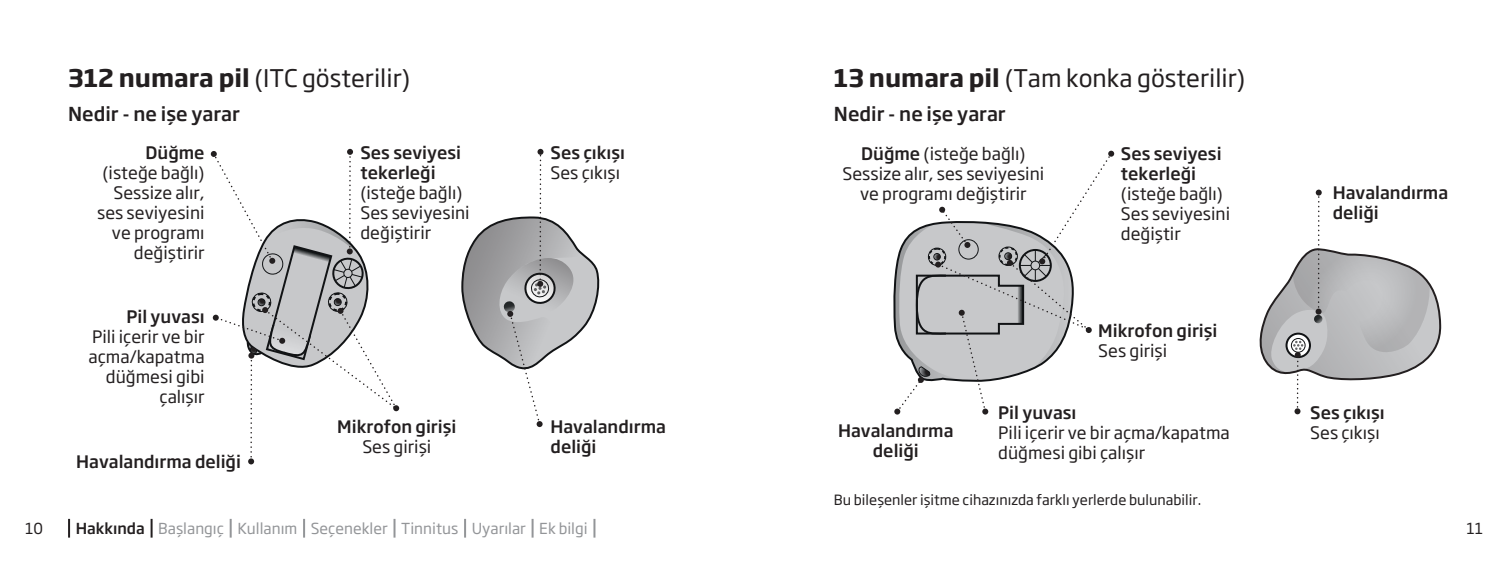
<style>
.page{position:relative;width:1509px;height:562px;background:#fff}
.page>*{position:absolute;margin:0;border:0;box-sizing:border-box;transform-origin:0 0}
.t1{font:24px "Soho Gothic Pro";color:#231f20}
.t2{font:500 19px "Soho Gothic Pro";color:#231f20}
.t3{font:17px/20px "Soho Gothic Pro";color:#231f20}
.t4{font:500 17px/20px "Soho Gothic Pro";color:#231f20}
.t5{font:15px "Soho Gothic Pro";color:#939598}
.t6{font:15px "Soho Gothic Pro";color:#231f20}
.t7{font:14px "Soho Gothic Pro";color:#231f20}
.s1{font-weight:700}
.s2{font-weight:500}
.s3{font-weight:500;color:#231f20}
</style>
<div class="page">
<svg style="left:461px;top:149px;width:139px;height:278px"></svg>
<svg style="left:211px;top:149px;width:188px;height:315px"></svg>
<svg style="left:1259px;top:189px;width:183px;height:225px"></svg>
<svg style="left:893px;top:150px;width:220px;height:264px"></svg>
<svg style="left:68px;top:518px;width:2px;height:19px"></svg>
<svg style="left:150px;top:518px;width:2px;height:19px"></svg>
<svg style="left:230px;top:518px;width:2px;height:19px"></svg>
<svg style="left:303px;top:518px;width:2px;height:19px"></svg>
<svg style="left:393px;top:518px;width:2px;height:19px"></svg>
<svg style="left:464px;top:518px;width:2px;height:19px"></svg>
<svg style="left:531px;top:518px;width:2px;height:19px"></svg>
<svg style="left:593px;top:518px;width:2px;height:19px"></svg>
<h1 class="t1" style="left:68px;top:60px;width:343px"><span class="s1">312 numara pil</span> (ITC gösterilir)</h1>
<p class="t2" style="left:68px;top:99px;width:173px">Nedir - ne işe yarar</p>
<p class="t4" style="left:145px;top:141px;width:61px">Düğme</p>
<p class="t3" style="left:97px;top:161px;width:109px;text-align:right">(isteğe bağlı)<br>Sessize alır, ses seviyesini ve programı değiştirir</p>
<p class="t4" style="left:126px;top:306px;width:80px">Pil yuvası</p>
<p class="t3" style="left:88px;top:326px;width:118px;text-align:right">Pili içerir ve bir açma/kapatma düğmesi gibi çalışır</p>
<p class="t4" style="left:76px;top:450px;width:166px">Havalandırma deliği</p>
<p class="t4" style="left:360px;top:141px;width:102px">Ses seviyesi tekerleği</p>
<p class="t3" style="left:360px;top:181px;width:111px">(isteğe bağlı)<br>Ses seviyesini değiştirir</p>
<p class="t4" style="left:337px;top:415px;width:121px">Mikrofon girişi</p>
<p class="t3" style="left:362px;top:435px;width:70px">Ses girişi</p>
<p class="t4" style="left:550px;top:141px;width:76px">Ses çıkışı</p>
<p class="t3" style="left:550px;top:161px;width:71px">Ses çıkışı</p>
<p class="t4" style="left:550px;top:415px;width:117px">Havalandırma deliği</p>
<h1 class="t1" style="left:833px;top:60px;width:413px"><span class="s1">13 numara pil</span> (Tam konka gösterilir)</h1>
<p class="t2" style="left:833px;top:99px;width:173px">Nedir - ne işe yarar</p>
<p class="t3" style="left:842px;top:142px;width:203px;text-align:center"><span class="s2">Düğme</span> (isteğe bağlı)<br>Sessize alır, ses seviyesini ve programı değiştirir</p>
<p class="t4" style="left:1120px;top:142px;width:102px">Ses seviyesi tekerleği</p>
<p class="t3" style="left:1120px;top:182px;width:111px">(isteğe bağlı)<br>Ses seviyesini değiştir</p>
<p class="t4" style="left:1098px;top:319px;width:121px">Mikrofon girişi</p>
<p class="t3" style="left:1098px;top:339px;width:70px">Ses girişi</p>
<p class="t4" style="left:838px;top:419px;width:117px;text-align:center">Havalandırma deliği</p>
<p class="t4" style="left:998px;top:401px;width:80px">Pil yuvası</p>
<p class="t3" style="left:998px;top:421px;width:233px">Pili içerir ve bir açma/kapatma düğmesi gibi çalışır</p>
<p class="t7" style="left:833px;top:488px;width:369px">Bu bileşenler işitme cihazınızda farklı yerlerde bulunabilir.</p>
<p class="t4" style="left:1332px;top:182px;width:117px">Havalandırma deliği</p>
<p class="t4" style="left:1309px;top:401px;width:76px">Ses çıkışı</p>
<p class="t3" style="left:1309px;top:421px;width:71px">Ses çıkışı</p>
<p class="t6" style="left:25px;top:516px;width:19px">10</p>
<p class="t5" style="left:76px;top:516px;width:513px"><span class="s3">Hakkında</span> Başlangıç Kullanım Seçenekler Tinnitus Uyarılar Ek bilgi</p>
<p class="t6" style="left:1466px;top:516px;width:18px">11</p>
</div>
